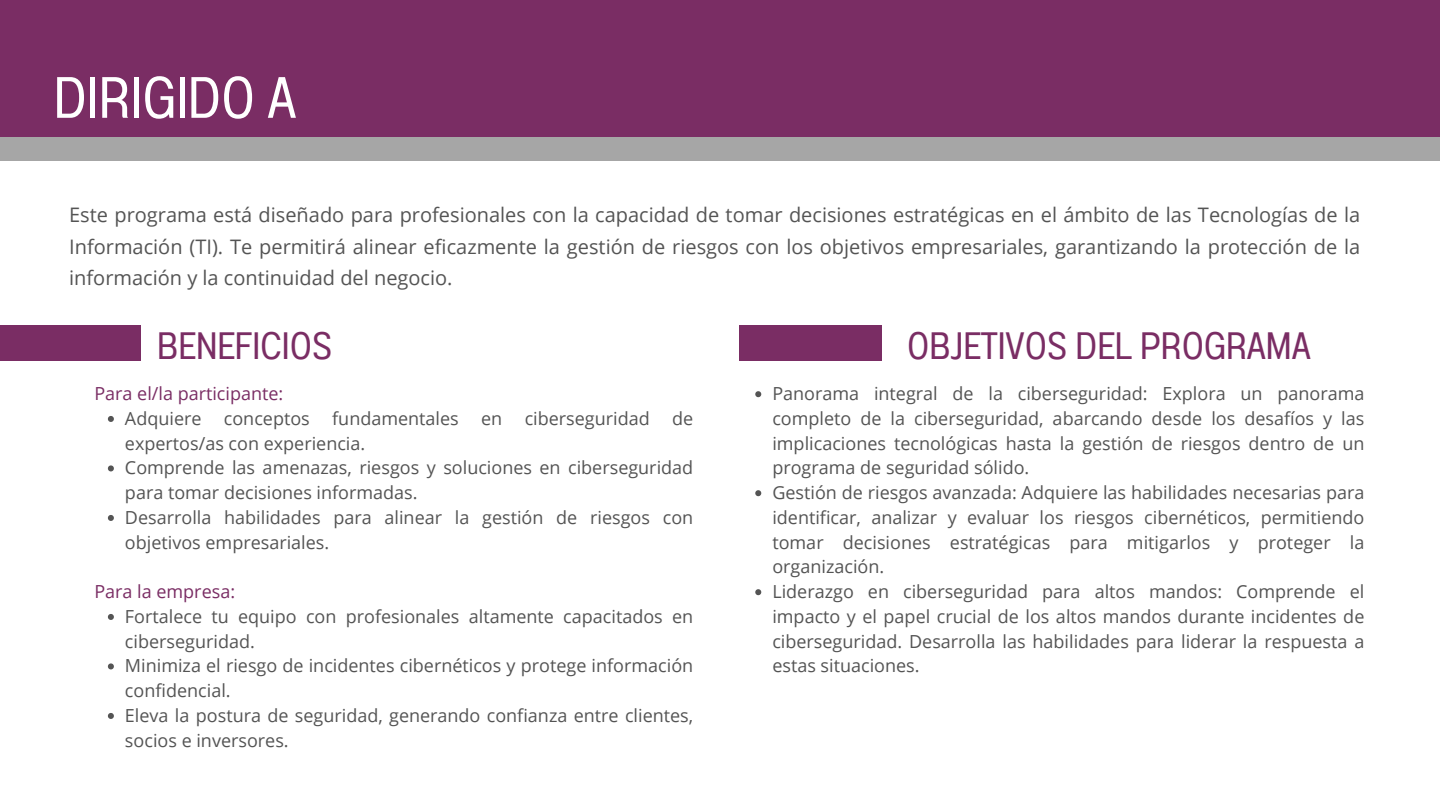
<style>
.page{position:relative;width:1440px;height:810px;background:#fff}
.page>*{position:absolute;margin:0;border:0;box-sizing:border-box;transform-origin:0 0}
.t1{font:58.1px "Anantason Wd 62";color:#fff}
.t2{font:38.1px "Anantason Wd 62";color:#7a2d64}
.t3{font:20px/31.5px "Open Sans";color:#545454;text-align:justify}
.t4{font:18px/24.8px "Open Sans";color:#545454}
.t5{font:18px "Open Sans";color:#7a2d64}
</style>
<div class="page">
<div style="left:0;top:0;width:1440px;height:138px;background:#7a2d64"></div>
<div style="left:0;top:138px;width:1440px;height:23px;background:#a6a6a6"></div>
<div style="left:0;top:326px;width:141px;height:35px;background:#7a2d64"></div>
<div style="left:740px;top:326px;width:142px;height:35px;background:#7a2d64"></div>
<svg style="left:108px;top:416px;width:6px;height:6px"></svg>
<svg style="left:108px;top:465px;width:6px;height:6px"></svg>
<svg style="left:108px;top:515px;width:6px;height:6px"></svg>
<svg style="left:108px;top:614px;width:6px;height:6px"></svg>
<svg style="left:108px;top:663px;width:6px;height:6px"></svg>
<svg style="left:108px;top:713px;width:6px;height:6px"></svg>
<svg style="left:755px;top:391px;width:6px;height:6px"></svg>
<svg style="left:755px;top:490px;width:6px;height:6px"></svg>
<svg style="left:755px;top:589px;width:6px;height:6px"></svg>
<h1 class="t1" style="left:54px;top:64px;width:244px">DIRIGIDO A</h1>
<p class="t3" style="left:69px;top:199px;width:1293px">Este programa está diseñado para profesionales con la capacidad de tomar decisiones estratégicas en el ámbito de las Tecnologías de la Información (TI). Te permitirá alinear eficazmente la gestión de riesgos con los objetivos empresariales, garantizando la protección de la información y la continuidad del negocio.</p>
<h2 class="t2" style="left:157px;top:324px;width:177px">BENEFICIOS</h2>
<h2 class="t2" style="left:907px;top:324px;width:405px">OBJETIVOS DEL PROGRAMA</h2>
<p class="t5" style="left:94px;top:381px;width:191px">Para el/la participante:</p>
<p class="t4" style="left:125px;top:406px;width:570px">Adquiere conceptos fundamentales en ciberseguridad de expertos/as con experiencia.<br>Comprende las amenazas, riesgos y soluciones en ciberseguridad para tomar decisiones informadas.<br>Desarrolla habilidades para alinear la gestión de riesgos con objetivos empresariales.</p>
<p class="t5" style="left:94px;top:579px;width:142px">Para la empresa:</p>
<p class="t4" style="left:125px;top:604px;width:570px">Fortalece tu equipo con profesionales altamente capacitados en ciberseguridad.<br>Minimiza el riesgo de incidentes cibernéticos y protege información confidencial.<br>Eleva la postura de seguridad, generando confianza entre clientes, socios e inversores.</p>
<p class="t4" style="left:772px;top:381px;width:594px">Panorama integral de la ciberseguridad: Explora un panorama completo de la ciberseguridad, abarcando desde los desafíos y las implicaciones tecnológicas hasta la gestión de riesgos dentro de un programa de seguridad sólido.<br>Gestión de riesgos avanzada: Adquiere las habilidades necesarias para identificar, analizar y evaluar los riesgos cibernéticos, permitiendo tomar decisiones estratégicas para mitigarlos y proteger la organización.<br>Liderazgo en ciberseguridad para altos mandos: Comprende el impacto y el papel crucial de los altos mandos durante incidentes de ciberseguridad. Desarrolla las habilidades para liderar la respuesta a estas situaciones.</p>
</div>
